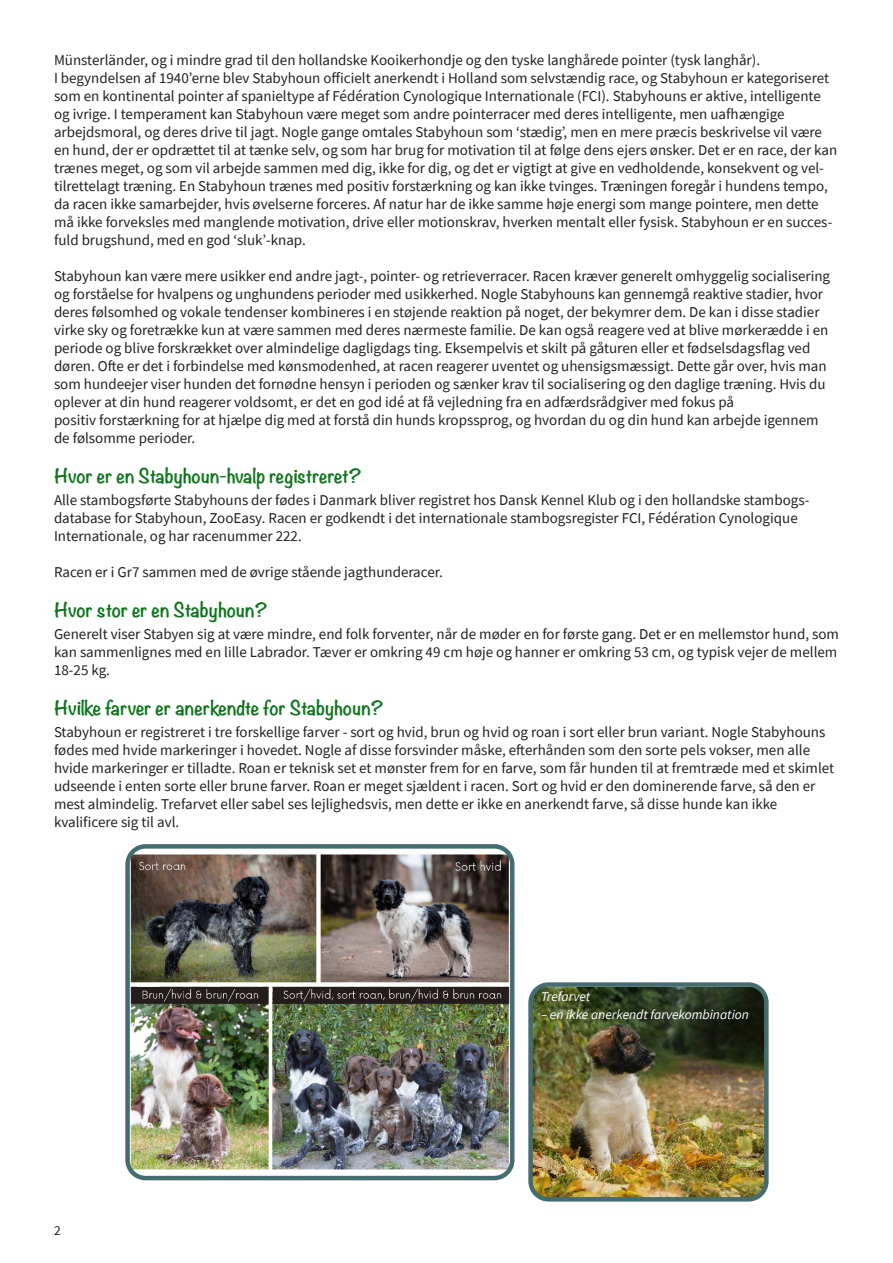
<style>
.page{position:relative;width:893px;height:1263px;background:#fff}
.page>*{position:absolute;margin:0;border:0;box-sizing:border-box;transform-origin:0 0}
.Artikelsubtitles{font:700 18px "Noteworthy";color:#0d761c}
.Brødtekst_-_source_sans_10{font:15px/18px "Source Sans Pro";color:#231f20}
.Tekst_til_foto_-_source_italic_9{font:italic 13.5px "Source Sans Pro";color:#fff}
.t1{font:13.5px "Source Sans Pro";color:#231f20}
</style>
<div class="page">
<img style="left:533px;top:987px;width:231px;height:209px">
<div style="left:528px;top:982px;width:241px;height:219px;border:4px solid #446d70;border-radius:18px"></div>
<img style="left:130px;top:850px;width:382px;height:324px">
<div style="left:125px;top:844px;width:389px;height:336px;border:4px solid #446d70;border-radius:18px"></div>
<p class="Brødtekst_-_source_sans_10" style="left:54px;top:51px;width:708px">Münsterländer, og i mindre grad til den hollandske Kooikerhondje og den tyske langhårede pointer (tysk langhår).</p>
<p class="Brødtekst_-_source_sans_10" style="left:54px;top:69px;width:785px">I begyndelsen af 1940’erne blev Stabyhoun officielt anerkendt i Holland som selvstændig race, og Stabyhoun er kategoriseret som en kontinental pointer af spanieltype af Fédération Cynologique Internationale (FCI). Stabyhouns er aktive, intelligente og ivrige. I temperament kan Stabyhoun være meget som andre pointerracer med deres intelligente, men uafhængige arbejdsmoral, og deres drive til jagt. Nogle gange omtales Stabyhoun som ‘stædig’, men en mere præcis beskrivelse vil være en hund, der er opdrættet til at tænke selv, og som har brug for motivation til at følge dens ejers ønsker. Det er en race, der kan trænes meget, og som vil arbejde sammen med dig, ikke for dig, og det er vigtigt at give en vedholdende, konsekvent og vel&shy;tilrettelagt træning. En Stabyhoun trænes med positiv forstærkning og kan ikke tvinges. Træningen foregår i hundens tempo, da racen ikke samarbejder, hvis øvelserne forceres. Af natur har de ikke samme høje energi som mange pointere, men dette må ikke forveksles med manglende motivation, drive eller motionskrav, hverken mentalt eller fysisk. Stabyhoun er en succes&shy;fuld brugshund, med en god ‘sluk’-knap.</p>
<p class="Brødtekst_-_source_sans_10" style="left:54px;top:267px;width:778px">Stabyhoun kan være mere usikker end andre jagt-, pointer- og retrieverracer. Racen kræver generelt omhyggelig socialisering og forståelse for hvalpens og unghundens perioder med usikkerhed. Nogle Stabyhouns kan gennemgå reaktive stadier, hvor deres følsomhed og vokale tendenser kombineres i en støjende reaktion på noget, der bekymrer dem. De kan i disse stadier virke sky og foretrække kun at være sammen med deres nærmeste familie. De kan også reagere ved at blive mørkerædde i en periode og blive forskrækket over almindelige dagligdags ting. Eksempelvis et skilt på gåturen eller et fødselsdagsflag ved døren. Ofte er det i forbindelse med kønsmodenhed, at racen reagerer uventet og uhensigsmæssigt. Dette går over, hvis man som hundeejer viser hunden det fornødne hensyn i perioden og sænker krav til socialisering og den daglige træning. Hvis du oplever at din hund reagerer voldsomt, er det en god idé at få vejledning fra en adfærdsrådgiver med fokus på<br>positiv forstærkning for at hjælpe dig med at forstå din hunds kropssprog, og hvordan du og din hund kan arbejde igennem de følsomme perioder.</p>
<p class="Artikelsubtitles" style="left:54px;top:460px;width:309px">Hvor er en Stabyhoun-hvalp registreret?</p>
<p class="Brødtekst_-_source_sans_10" style="left:54px;top:491px;width:757px">Alle stambogsførte Stabyhouns der fødes i Danmark bliver registret hos Dansk Kennel Klub og i den hollandske stambogs&shy;database for Stabyhoun, ZooEasy. Racen er godkendt i det internationale stambogsregister FCI, Fédération Cynologique<br>Internationale, og har racenummer 222.</p>
<p class="Brødtekst_-_source_sans_10" style="left:54px;top:563px;width:390px">Racen er i Gr7 sammen med de øvrige stående jagthunderacer.</p>
<p class="Artikelsubtitles" style="left:54px;top:593px;width:215px">Hvor stor er en Stabyhoun?</p>
<p class="Brødtekst_-_source_sans_10" style="left:54px;top:625px;width:786px;text-align:justify">Generelt viser Stabyen sig at være mindre, end folk forventer, når de møder en for første gang. Det er en mellemstor hund, som kan sammenlignes med en lille Labrador. Tæver er omkring 49 cm høje og hanner er omkring 53 cm, og typisk vejer de mellem 18-25 kg.</p>
<p class="Artikelsubtitles" style="left:54px;top:691px;width:332px">Hvilke farver er anerkendte for Stabyhoun?</p>
<p class="Brødtekst_-_source_sans_10" style="left:54px;top:723px;width:782px">Stabyhoun er registreret i tre forskellige farver - sort og hvid, brun og hvid og roan i sort eller brun variant. Nogle Stabyhouns fødes med hvide markeringer i hovedet. Nogle af disse forsvinder måske, efterhånden som den sorte pels vokser, men alle hvide markeringer er tilladte. Roan er teknisk set et mønster frem for en farve, som får hunden til at fremtræde med et skimlet udseende i enten sorte eller brune farver. Roan er meget sjældent i racen. Sort og hvid er den dominerende farve, så den er mest almindelig. Trefarvet eller sabel ses lejlighedsvis, men dette er ikke en anerkendt farve, så disse hunde kan ikke kvalificere sig til avl.</p>
<p class="t1" style="left:54px;top:1221px;width:8px">2</p>
<p class="Tekst_til_foto_-_source_italic_9" style="left:541px;top:988px;width:51px">Trefarvet</p>
<p class="Tekst_til_foto_-_source_italic_9" style="left:541px;top:1006px;width:209px">– en ikke anerkendt farvekombination</p>
</div>
